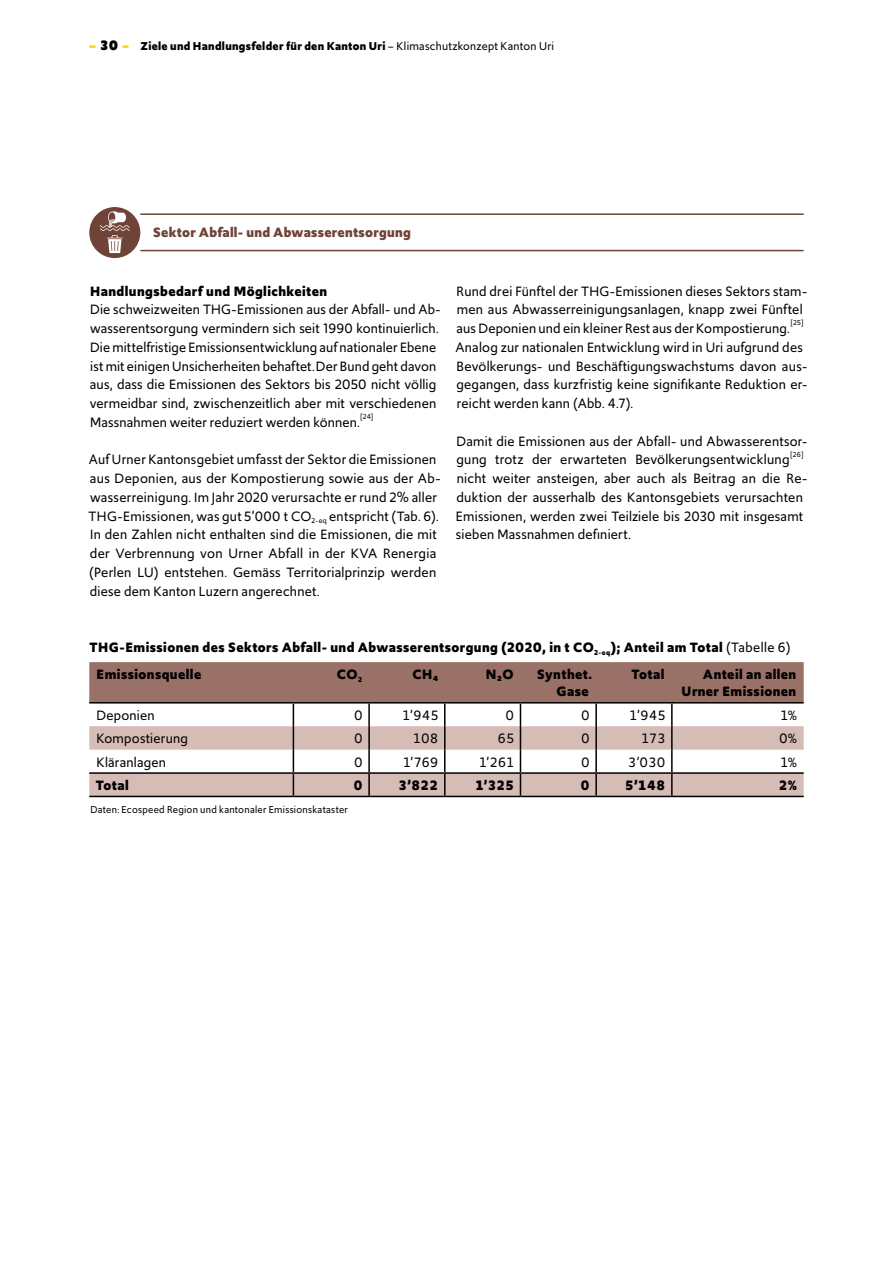
<style>
.page{position:relative;width:893px;height:1263px;background:#fff}
.page>*{position:absolute;margin:0;border:0;box-sizing:border-box;transform-origin:0 0}
.t1{font:14.25px/18.8px "Upgrade";letter-spacing:.015em;color:#000}
.t2{font:700 14.25px/17.2px "Upgrade";letter-spacing:.03em;color:#000;text-align:right}
.t3{font:700 14.25px "Upgrade";letter-spacing:.02em;color:#6f4337}
.t4{font:700 12px "Upgrade";letter-spacing:.025em;color:#000}
.t5{font:10.5px "Upgrade";letter-spacing:.03em;color:#000}
.t6{font:7.5px "Upgrade";color:#000}
.s1{font-weight:900;font-size:14.25px;color:#fec900}
.s2{font-weight:900;font-size:14.25px}
.s3{font-weight:400}
</style>
<div class="page">
<hr style="left:140px;top:213px;width:664px;height:2px;background:#6f4337">
<hr style="left:140px;top:250px;width:664px;height:1px;background:#6f4337">
<div style="left:89px;top:207px;width:51px;height:51px;background:#6f4337;border-radius:50%"></div>
<svg style="left:100px;top:211px;width:30px;height:42px"></svg>
<svg style="left:89px;top:662px;width:715px;height:134px"></svg>
<hr style="left:595px;top:774px;width:2px;height:22px;background:#000">
<hr style="left:671px;top:774px;width:2px;height:22px;background:#000">
<hr style="left:89px;top:772px;width:204px;height:2px;background:#000">
<hr style="left:293px;top:772px;width:76px;height:2px;background:#000">
<hr style="left:369px;top:772px;width:76px;height:2px;background:#000">
<hr style="left:445px;top:772px;width:75px;height:2px;background:#000">
<hr style="left:520px;top:772px;width:76px;height:2px;background:#000">
<hr style="left:596px;top:772px;width:76px;height:2px;background:#000">
<hr style="left:672px;top:772px;width:132px;height:2px;background:#000">
<hr style="left:89px;top:796px;width:204px;height:1px;background:#000">
<hr style="left:293px;top:796px;width:76px;height:1px;background:#000">
<hr style="left:369px;top:796px;width:76px;height:1px;background:#000">
<hr style="left:445px;top:796px;width:75px;height:1px;background:#000">
<hr style="left:520px;top:796px;width:76px;height:1px;background:#000">
<hr style="left:596px;top:796px;width:76px;height:1px;background:#000">
<hr style="left:672px;top:796px;width:132px;height:1px;background:#000">
<p class="t4" style="left:89px;top:38px;width:466px"><span class="s1">–</span> <span class="s2">30</span> <span class="s1">–</span> Ziele und Handlungsfelder für den Kanton Uri <span class="s3">– Klimaschutzkonzept Kanton Uri</span></p>
<p class="t3" style="left:153px;top:223px;width:259px">Sektor Abfall- und Abwasserentsorgung</p>
<p class="t2" style="left:90px;top:282px;width:239px">Handlungsbedarf und Möglichkeiten</p>
<p class="t1" style="left:90px;top:300px;width:352px">Die schweizweiten THG-Emissionen aus der Abfall- und Ab&shy;wasserentsorgung vermindern sich seit 1990 kontinuierlich.<br>Die mittelfristige Emissionsentwicklung auf nationaler Ebene ist mit einigen Unsicherheiten behaftet.Der Bund geht davon aus, dass die Emissionen des Sektors bis 2050 nicht völlig vermeidbar sind, zwischenzeitlich aber mit verschiedenen Massnahmen weiter reduziert werden können.</p>
<p class="t6" style="left:360px;top:412px;width:15px">[24]</p>
<p class="t1" style="left:89px;top:450px;width:353px">Auf Urner Kantonsgebiet umfasst der Sektor die Emissionen aus Deponien, aus der Kompostierung sowie aus der Ab&shy;wasserreinigung. Im Jahr 2020 verursachte er rund 2% aller THG-Emissionen, was gut 5’000 t CO<sub>2-eq</sub> entspricht (Tab. 6).<br>In den Zahlen nicht enthalten sind die Emissionen, die mit der Verbrennung von Urner Abfall in der KVA Renergia (Perlen LU) entstehen. Gemäss Territorialprinzip werden diese dem Kanton Luzern angerechnet.</p>
<p class="t1" style="left:456px;top:281px;width:352px">Rund drei Fünftel der THG-Emissionen dieses Sektors stam&shy;men aus Abwasserreinigungsanlagen, knapp zwei Fünftel aus Deponien und ein kleiner Rest aus der Kompostierung.</p>
<p class="t6" style="left:790px;top:318px;width:15px">[25]</p>
<p class="t1" style="left:455px;top:338px;width:353px">Analog zur nationalen Entwicklung wird in Uri aufgrund des Bevölkerungs- und Beschäftigungswachstums davon aus&shy;gegangen, dass kurzfristig keine signifikante Reduktion er&shy;reicht werden kann (Abb. 4.7).</p>
<p class="t1" style="left:456px;top:431px;width:352px">Damit die Emissionen aus der Abfall- und Abwasserentsor&shy;gung trotz der erwarteten Bevölkerungsentwicklung</p>
<p class="t6" style="left:790px;top:449px;width:15px">[26]</p>
<p class="t1" style="left:456px;top:469px;width:352px">nicht weiter ansteigen, aber auch als Beitrag an die Re&shy;duktion der ausserhalb des Kantonsgebiets verursachten Emissionen, werden zwei Teilziele bis 2030 mit insgesamt sieben Massnahmen definiert.</p>
<p class="t2" style="left:97px;top:634px;width:695px;line-height:27.3px;text-align:left;text-indent:-7px">THG-Emissionen des Sektors Abfall- und Abwasserentsorgung (2020, in t CO<sub>2-eq</sub>); Anteil am Total <span class="s3">(Tabelle 6)<br></span>Emissionsquelle</p>
<p class="t2" style="left:337px;top:666px;width:27px">CO<sub>2</sub></p>
<p class="t2" style="left:412px;top:666px;width:27px">CH4</p>
<p class="t2" style="left:486px;top:666px;width:29px">N2O</p>
<p class="t2" style="left:537px;top:666px;width:56px">Synthet.<br>Gase</p>
<p class="t2" style="left:631px;top:666px;width:34px">Total</p>
<p class="t2" style="left:682px;top:666px;width:116px">Anteil an allen<br>Urner Emissionen</p>
<p class="t1" style="left:96px;top:706px;width:60px">Deponien</p>
<p class="t1" style="left:354px;top:706px;width:11px">0</p>
<p class="t1" style="left:402px;top:706px;width:39px">1’945</p>
<p class="t1" style="left:505px;top:706px;width:11px">0</p>
<p class="t1" style="left:581px;top:706px;width:11px">0</p>
<p class="t1" style="left:629px;top:706px;width:39px">1’945</p>
<p class="t1" style="left:780px;top:706px;width:19px">1%</p>
<p class="t1" style="left:96px;top:729px;width:93px">Kompostierung</p>
<p class="t1" style="left:354px;top:729px;width:11px">0</p>
<p class="t1" style="left:412px;top:729px;width:28px">108</p>
<p class="t1" style="left:497px;top:729px;width:19px">65</p>
<p class="t1" style="left:581px;top:729px;width:11px">0</p>
<p class="t1" style="left:641px;top:729px;width:27px">173</p>
<p class="t1" style="left:779px;top:729px;width:20px">0%</p>
<p class="t1" style="left:96px;top:752px;width:71px">Kläranlagen</p>
<p class="t1" style="left:354px;top:752px;width:11px">0</p>
<p class="t1" style="left:402px;top:752px;width:38px">1’769</p>
<p class="t1" style="left:478px;top:752px;width:38px">1’261</p>
<p class="t1" style="left:581px;top:752px;width:11px">0</p>
<p class="t1" style="left:628px;top:752px;width:40px">3’030</p>
<p class="t1" style="left:780px;top:752px;width:19px">1%</p>
<p class="t2" style="left:96px;top:777px;width:34px">Total</p>
<p class="t2" style="left:353px;top:777px;width:11px">0</p>
<p class="t2" style="left:398px;top:777px;width:42px">3’822</p>
<p class="t2" style="left:475px;top:777px;width:41px">1’325</p>
<p class="t2" style="left:580px;top:777px;width:11px">0</p>
<p class="t2" style="left:625px;top:777px;width:42px">5’148</p>
<p class="t2" style="left:779px;top:777px;width:20px">2%</p>
<p class="t5" style="left:90px;top:803px;width:259px">Daten: Ecospeed Region und kantonaler Emissionskataster</p>
</div>
